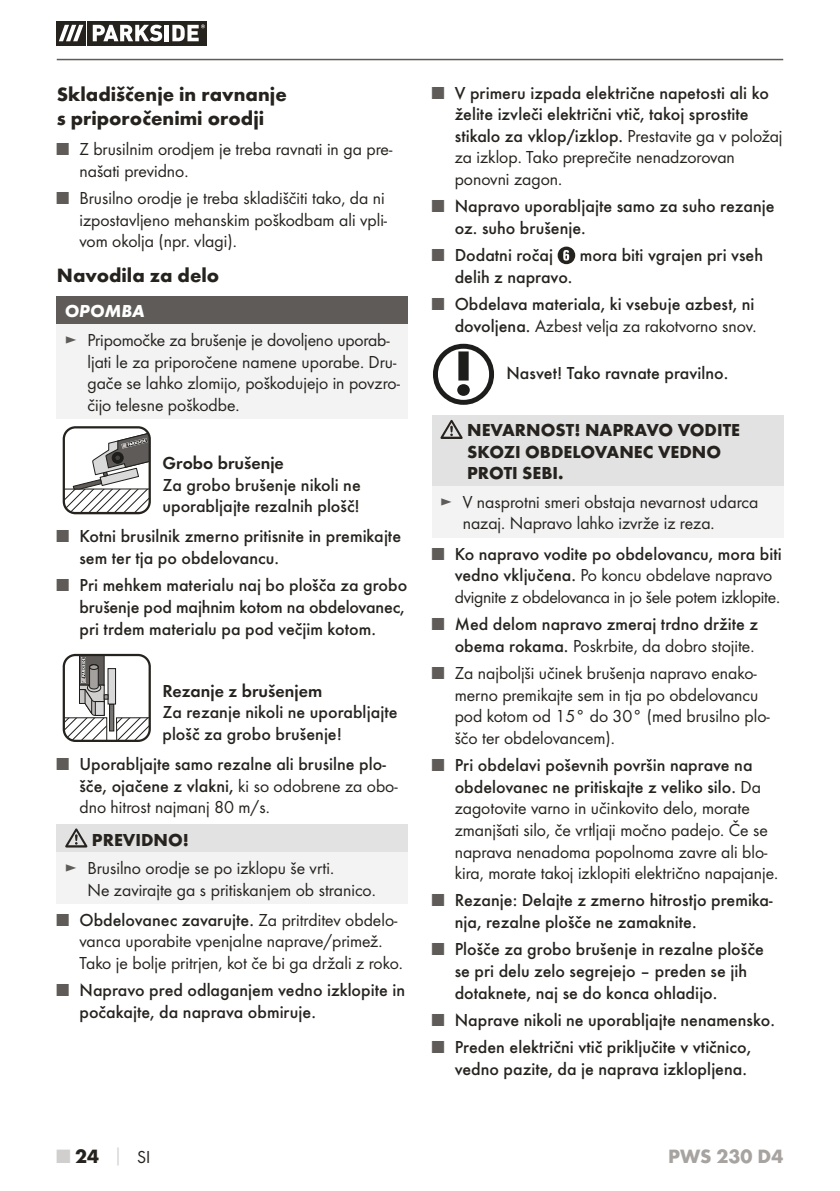
<style>
.page{position:relative;width:840px;height:1191px;background:#fff}
.page>*{position:absolute;margin:0;border:0;box-sizing:border-box;transform-origin:0 0}
.t1{font:700 20px/24px "Futura";color:#26231f}
.t2{font:700 20px "Futura";color:#a7a3a1}
.t3{font:500 18px/21.6px "Futura";color:#26231f}
.t4{font:18px/21.6px "Futura Boo";color:#26231f}
.t5{font:700 18px/21.6px "Futura";color:#26231f}
.t6{font:18px "Futura Dem";color:#26231f}
.t7{font:italic 700 18px "Futura";color:#fff}
.s1{color:#5f5b58}
.s2{font-family:"Futura Boo";font-weight:400;color:#5f5b58}
.s3{font-family:"Futura Boo";font-weight:400}
.s4{font-family:"Futura";font-weight:500}
.s5{color:#d1cfce}
.s6{font-size:18px;color:#d1cfce}
.s7{font-family:"Futura Boo";font-weight:400;font-size:18px}
</style>
<div class="page">
<hr style="left:57px;top:59px;width:725px;height:1px;background:#5f5b58">
<div style="left:57px;top:21px;width:29px;height:24px;background:#26231f"></div>
<svg style="left:87px;top:21px;width:120px;height:24px"></svg>
<svg style="left:59px;top:25px;width:24px;height:16px"></svg>
<svg style="left:93px;top:25px;width:69px;height:16px"></svg>
<hr style="left:165px;top:25px;width:4px;height:16px;background:#fff">
<svg style="left:172px;top:24px;width:33px;height:17px"></svg>
<div style="left:57px;top:296px;width:351px;height:28px;background:#5f5b58"></div>
<div style="left:57px;top:324px;width:351px;height:95px;background:#f3f3f4"></div>
<svg style="left:64px;top:432px;width:84px;height:79px"></svg>
<div style="left:63px;top:426px;width:88px;height:88px;border:2px solid #26231f;border-radius:12px"></div>
<svg style="left:118px;top:719px;width:30px;height:19px"></svg>
<div style="left:116px;top:717px;width:34px;height:23px;border:1px solid #1d1d1b"></div>
<div style="left:109px;top:704px;width:5px;height:27px;background:#787472"></div>
<div style="left:109px;top:703px;width:5px;height:28px;border:1px solid #1d1d1b"></div>
<div style="left:108px;top:668px;width:7px;height:36px;background:#dad9d9"></div>
<div style="left:108px;top:668px;width:8px;height:36px;border:1px solid #1d1d1b"></div>
<svg style="left:64px;top:655px;width:44px;height:84px"></svg>
<div style="left:63px;top:654px;width:88px;height:88px;border:2px solid #26231f;border-radius:12px"></div>
<div style="left:57px;top:824px;width:351px;height:28px;background:#e3e2e2"></div>
<div style="left:57px;top:852px;width:351px;height:51px;background:#f3f3f4"></div>
<svg style="left:65px;top:828px;width:22px;height:19px"></svg>
<svg style="left:557px;top:247px;width:18px;height:17px"></svg>
<svg style="left:433px;top:344px;width:61px;height:61px"></svg>
<div style="left:432px;top:415px;width:350px;height:71px;background:#e3e2e2"></div>
<div style="left:432px;top:486px;width:350px;height:51px;background:#f3f3f4"></div>
<svg style="left:440px;top:420px;width:22px;height:19px"></svg>
<p class="t1" style="left:57px;top:84px;width:231px">Skladiščenje in ravnanje s priporočenimi orodji</p>
<p class="t4" style="left:79px;top:139px;width:314px;text-indent:-23px"><span class="s1">■</span> Z brusilnim orodjem je treba ravnati in ga pre&shy;našati previdno.</p>
<p class="t4" style="left:79px;top:188px;width:309px;text-indent:-23px"><span class="s1">■</span> Brusilno orodje je treba skladiščiti tako, da ni izpostavljeno mehanskim poškodbam ali vpli&shy;vom okolja (npr. vlagi).</p>
<p class="t1" style="left:57px;top:265px;width:164px">Navodila za delo</p>
<p class="t7" style="left:65px;top:305px;width:81px">OPOMBA</p>
<p class="t4" style="left:87px;top:330px;width:314px;text-indent:-23px"><span class="s1">►</span> Pripomočke za brušenje je dovoljeno uporab&shy;ljati le za priporočene namene uporabe. Dru&shy;gače se lahko zlomijo, poškodujejo in povzro&shy;čijo telesne poškodbe.</p>
<p class="t6" style="left:162px;top:455px;width:123px">Grobo brušenje</p>
<p class="t3" style="left:162px;top:475px;width:200px">Za grobo brušenje nikoli ne uporabljajte rezalnih plošč!</p>
<p class="t3" style="left:79px;top:526px;width:323px;text-indent:-23px"><span class="s2">■</span> Kotni brusilnik zmerno pritisnite in premikajte sem ter tja po obdelovancu.</p>
<p class="t3" style="left:79px;top:575px;width:329px;text-indent:-23px"><span class="s2">■</span> Pri mehkem materialu naj bo plošča za grobo brušenje pod majhnim kotom na obdelovanec, pri trdem materialu pa pod večjim kotom.</p>
<p class="t6" style="left:162px;top:682px;width:161px">Rezanje z brušenjem</p>
<p class="t3" style="left:162px;top:702px;width:236px">Za rezanje nikoli ne uporabljajte plošč za grobo brušenje!</p>
<p class="t3" style="left:79px;top:754px;width:319px;text-indent:-23px"><span class="s2">■</span> Uporabljajte samo rezalne ali brusilne plo&shy;šče, ojačene z vlakni, <span class="s3">ki so odobrene za obo-</span></p>
<p class="t4" style="left:79px;top:797px;width:192px">dno hitrost najmanj 80 m/s.</p>
<p class="t5" style="left:92px;top:830px;width:99px">PREVIDNO!</p>
<p class="t4" style="left:87px;top:858px;width:290px;text-indent:-23px"><span class="s1">►</span> Brusilno orodje se po izklopu še vrti.<br>Ne zavirajte ga s pritiskanjem ob stranico.</p>
<p class="t3" style="left:57px;top:909px;width:342px"><span class="s2">■</span> Obdelovanec zavarujte. <span class="s3">Za pritrditev obdelo-</span></p>
<p class="t4" style="left:79px;top:931px;width:325px">vanca uporabite vpenjalne naprave/primež.<br>Tako je bolje pritrjen, kot če bi ga držali z roko.</p>
<p class="t3" style="left:79px;top:980px;width:327px;text-indent:-23px"><span class="s2">■</span> Napravo pred odlaganjem vedno izklopite in počakajte, da naprava obmiruje.</p>
<p class="t3" style="left:454px;top:83px;width:329px;text-indent:-23px"><span class="s2">■</span> V primeru izpada električne napetosti ali ko želite izvleči električni vtič, takoj sprostite stikalo za vklop/izklop. <span class="s3">Prestavite ga v položaj</span></p>
<p class="t4" style="left:454px;top:147px;width:281px">za izklop. Tako preprečite nenadzorovan ponovni zagon.</p>
<p class="t3" style="left:454px;top:196px;width:321px;text-indent:-23px"><span class="s2">■</span> Napravo uporabljajte samo za suho rezanje oz. suho brušenje.</p>
<p class="t3" style="left:432px;top:245px;width:122px"><span class="s2">■</span> Dodatni ročaj</p>
<p class="t3" style="left:579px;top:245px;width:185px">mora biti vgrajen pri vseh</p>
<p class="t3" style="left:454px;top:267px;width:119px">delih z napravo.</p>
<p class="t3" style="left:432px;top:294px;width:324px"><span class="s2">■</span> Obdelava materiala, ki vsebuje azbest, ni</p>
<p class="t4" style="left:454px;top:316px;width:303px"><span class="s4">dovoljena.</span> Azbest velja za rakotvorno snov.</p>
<p class="t3" style="left:506px;top:363px;width:223px">Nasvet! Tako ravnate pravilno.</p>
<p class="t5" style="left:467px;top:420px;width:274px">NEVARNOST! NAPRAVO VODITE<br>SKOZI OBDELOVANEC VEDNO<br>PROTI SEBI.</p>
<p class="t4" style="left:462px;top:491px;width:297px;text-indent:-23px"><span class="s1">►</span> V nasprotni smeri obstaja nevarnost udarca nazaj. Napravo lahko izvrže iz reza.</p>
<p class="t3" style="left:432px;top:544px;width:351px"><span class="s2">■</span> Ko napravo vodite po obdelovancu, mora biti</p>
<p class="t4" style="left:454px;top:565px;width:327px"><span class="s4">vedno vključena.</span> Po koncu obdelave napravo dvignite z obdelovanca in jo šele potem izklopite.</p>
<p class="t3" style="left:432px;top:614px;width:327px"><span class="s2">■</span> Med delom napravo zmeraj trdno držite z</p>
<p class="t4" style="left:454px;top:636px;width:301px"><span class="s4">obema rokama.</span> Poskrbite, da dobro stojite.</p>
<p class="t4" style="left:454px;top:663px;width:316px;text-indent:-23px"><span class="s1">■</span> Za najboljši učinek brušenja napravo enako&shy;merno premikajte sem in tja po obdelovancu pod kotom od 15° do 30° (med brusilno plo&shy;ščo ter obdelovancem).</p>
<p class="t3" style="left:454px;top:755px;width:307px;text-indent:-23px"><span class="s2">■</span> Pri obdelavi poševnih površin naprave na obdelovanec ne pritiskajte z veliko silo. <span class="s3">Da</span></p>
<p class="t4" style="left:454px;top:798px;width:325px">zagotovite varno in učinkovito delo, morate zmanjšati silo, če vrtljaji močno padejo. Če se naprava nenadoma popolnoma zavre ali blo&shy;kira, morate takoj izklopiti električno napajanje.</p>
<p class="t3" style="left:454px;top:890px;width:319px;text-indent:-23px"><span class="s2">■</span> Rezanje: Delajte z zmerno hitrostjo premika&shy;nja, rezalne plošče ne zamaknite.</p>
<p class="t3" style="left:454px;top:939px;width:311px;text-indent:-23px"><span class="s2">■</span> Plošče za grobo brušenje in rezalne plošče se pri delu zelo segrejejo – preden se jih dotaknete, naj se do konca ohladijo.</p>
<p class="t3" style="left:432px;top:1010px;width:344px"><span class="s2">■</span> Naprave nikoli ne uporabljajte nenamensko.</p>
<p class="t3" style="left:432px;top:1037px;width:320px;text-align:right"><span class="s2">■</span> Preden električni vtič priključite v vtičnico, vedno pazite, da je naprava izklopljena.</p>
<p class="t1" style="left:57px;top:1145px;width:95px"><span class="s5">■</span> 24 <span class="s6">│</span> <span class="s7">SI</span></p>
<p class="t2" style="left:667px;top:1147px;width:117px">PWS 230 D4</p>
</div>
